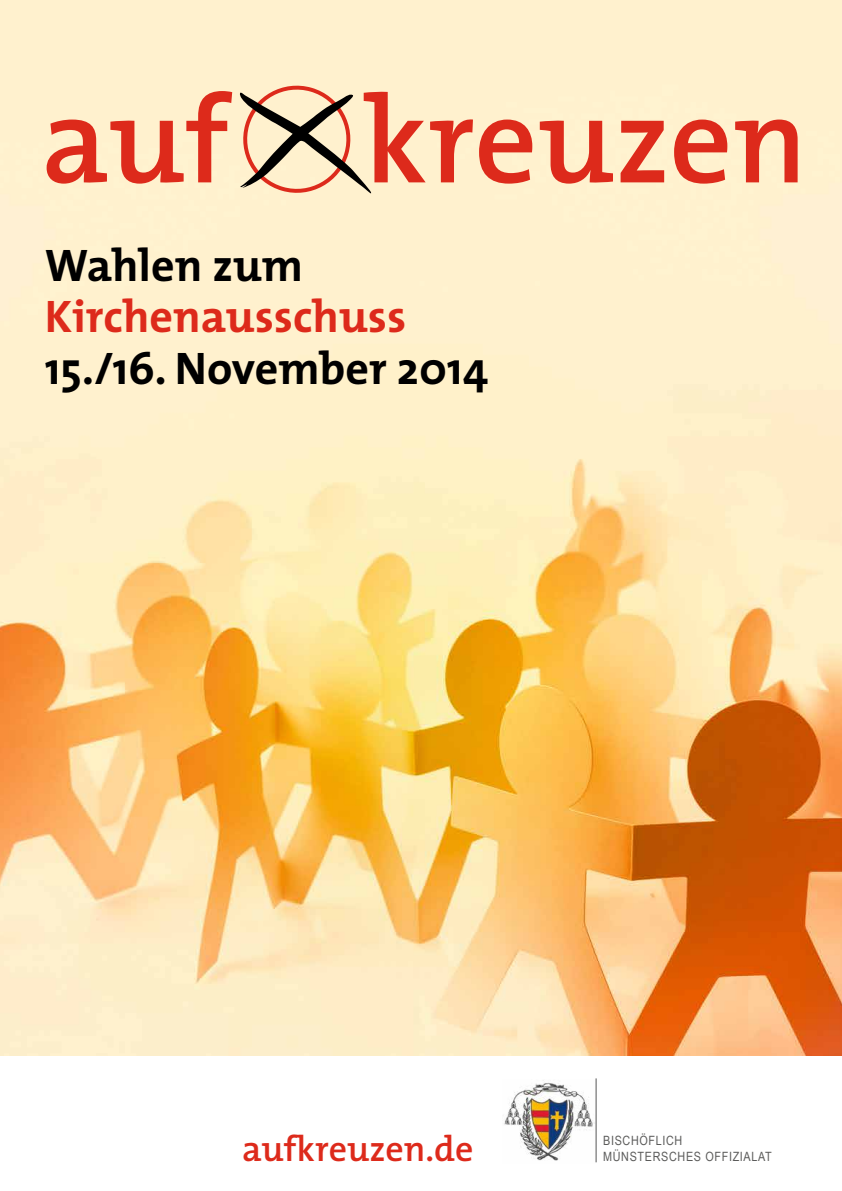
<style>
.page{position:relative;width:842px;height:1191px;background:#fff}
.page>*{position:absolute;margin:0;border:0;box-sizing:border-box;transform-origin:0 0}
.t1{font:600 123.9px "The Mix";color:#dd2a1b}
.t2{font:700 45.9px "The Mix";color:#000}
.t3{font:700 45.9px "The Mix";color:#dd2a1b}
.t4{font:600 36px "The Mix";color:#dd2a1b}
.t5{font:12.8px "Arial Narrow";letter-spacing:.05em;color:#5b5b5a}
</style>
<div class="page">
<img style="left:0;top:0;width:842px;height:1056px">
<img style="left:504px;top:1080px;width:91px;height:81px">
<hr style="left:595px;top:1078px;width:2px;height:84px;background:#777">
<svg style="left:234px;top:77px;width:138px;height:120px;background:#d8c0a4"></svg>
<h1 class="t1" style="left:41px;top:37px;width:767px">auf kreuzen</h1>
<h2 class="t2" style="left:45px;top:227px;width:260px">Wahlen zum</h2>
<h2 class="t3" style="left:45px;top:278px;width:363px">Kirchenausschuss</h2>
<h2 class="t2" style="left:45px;top:329px;width:445px">15./16. November 2014</h2>
<h3 class="t4" style="left:242px;top:1119px;width:233px">aufkreuzen.de</h3>
<p class="t5" style="left:603px;top:1131px;width:81px">BISCHÖFLICH</p>
<p class="t5" style="left:603px;top:1147px;width:170px">MÜNSTERSCHES OFFIZIALAT</p>
</div>
